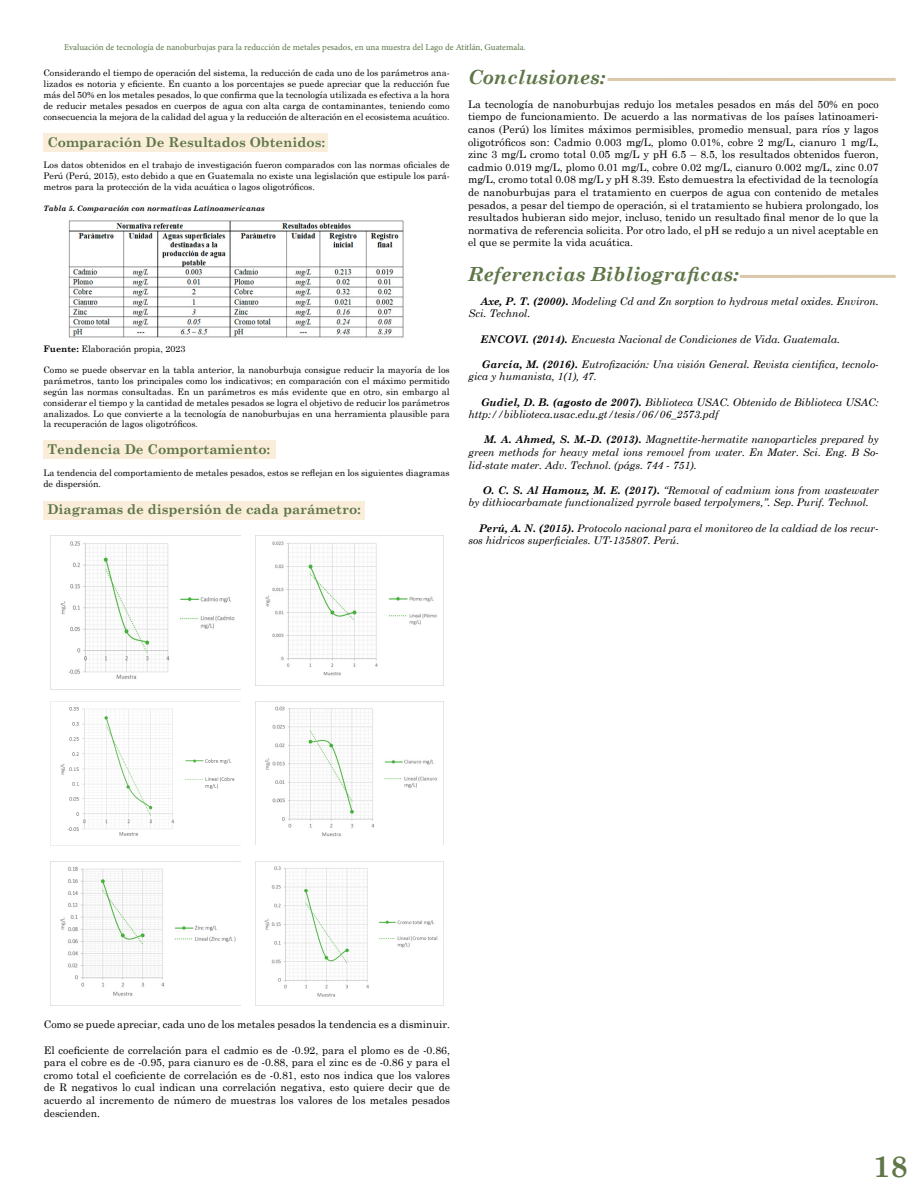
<style>
.page{position:relative;width:918px;height:1188px;background:#fff}
.page>*{position:absolute;margin:0;border:0;box-sizing:border-box;transform-origin:0 0}
.t1{font:700 30px "Century Schoolbook";color:#5f7648}
.t2{font:italic 700 19.5px "Century Schoolbook";color:#5f7648}
.t3{font:700 13.5px "Century Schoolbook";color:#5f7648}
.t4{font:10.5px/12.6px "Century Schoolbook";color:#000;text-align:justify}
.t5{font:italic 10.5px/12.6px "Century Schoolbook";color:#000}
.t6{font:9px/10.8px "Century Schoolbook";color:#000;text-align:justify}
.t7{font:9px "Minion Pro";color:#5f7648}
.t8{font:italic 700 7.5px "Century Schoolbook";color:#000}
.s1{font-weight:700}
</style>
<div class="page">
<img style="left:68px;top:220px;width:336px;height:118px">
<img style="left:50px;top:535px;width:191px;height:154px">
<img style="left:255px;top:535px;width:189px;height:150px">
<img style="left:50px;top:701px;width:191px;height:144px">
<img style="left:255px;top:701px;width:189px;height:144px">
<img style="left:50px;top:861px;width:191px;height:144px">
<img style="left:255px;top:861px;width:189px;height:144px">
<hr style="left:608px;top:78px;width:288px;height:3px;background:#dbc8aa">
<hr style="left:740px;top:275px;width:156px;height:3px;background:#dbc8aa">
<div style="left:44px;top:133px;width:284px;height:19px;background:#faeedb"></div>
<div style="left:44px;top:440px;width:232px;height:18px;background:#faeedb"></div>
<div style="left:44px;top:501px;width:321px;height:19px;background:#faeedb"></div>
<p class="t7" style="left:64px;top:41px;width:463px">Evaluación de tecnología de nanoburbujas para la reducción de metales pesados, en una muestra del Lago de Atitlán, Guatemala.</p>
<h2 class="t2" style="left:468px;top:62px;width:139px">Conclusiones:</h2>
<p class="t4" style="left:468px;top:97px;width:412px">La tecnología de nanoburbujas redujo los metales pesados en más del 50% en poco tiempo de funcionamiento. De acuerdo a las normativas de los países latinoameri&shy;canos (Perú) los límites máximos permisibles, promedio mensual, para ríos y lagos oligotróficos son: Cadmio 0.003 mg/L, plomo 0.01%, cobre 2 mg/L, cianuro 1 mg/L, zinc 3 mg/L cromo total 0.05 mg/L y pH 6.5 – 8.5, los resultados obtenidos fueron, cadmio 0.019 mg/L, plomo 0.01 mg/L, cobre 0.02 mg/L, cianuro 0.002 mg/L, zinc 0.07 mg/L, cromo total 0.08 mg/L y pH 8.39. Esto demuestra la efectividad de la tecnología de nanoburbujas para el tratamiento en cuerpos de agua con contenido de metales pesados, a pesar del tiempo de operación, si el tratamiento se hubiera prolongado, los resultados hubieran sido mejor, incluso, tenido un resultado final menor de lo que la normativa de referencia solicita. Por otro lado, el pH se redujo a un nivel aceptable en el que se permite la vida acuática.</p>
<h2 class="t2" style="left:468px;top:259px;width:272px">Referencias Bibliograficas:</h2>
<p class="t5" style="left:468px;top:294px;width:412px;text-indent:12px"><span class="s1">Axe, P. T. (2000).</span> Modeling Cd and Zn sorption to hydrous metal oxides. Environ.<br>Sci. Technol.</p>
<p class="t5" style="left:480px;top:332px;width:361px"><span class="s1">ENCOVI. (2014).</span> Encuesta Nacional de Condiciones de Vida. Guatemala.</p>
<p class="t5" style="left:468px;top:357px;width:412px;text-indent:14px"><span class="s1">García, M. (2016).</span> Eutrofización: Una visión General. Revista cientifica, tecnolo&shy;gica y humanista, 1(1), 47.</p>
<p class="t5" style="left:468px;top:395px;width:412px;text-indent:13px"><span class="s1">Gudiel, D. B. (agosto de 2007).</span> Biblioteca USAC. Obtenido de Biblioteca USAC: http://biblioteca.usac.edu.gt/tesis/06/06_2573.pdf</p>
<p class="t5" style="left:468px;top:433px;width:412px;text-align:justify;text-indent:16px"><span class="s1">M. A. Ahmed, S. M.-D. (2013).</span> Magnettite-hermatite nanoparticles prepared by green methods for heavy metal ions removel from water. En Mater. Sci. Eng. B So&shy;lid-state mater. Adv. Technol. (págs. 744 - 751).</p>
<p class="t5" style="left:468px;top:483px;width:412px;text-indent:14px"><span class="s1">O. C. S. Al Hamouz, M. E. (2017).</span> “Removal of cadmium ions from wastewater by dithiocarbamate functionalized pyrrole based terpolymers,”. Sep. Purif. Technol.</p>
<p class="t5" style="left:468px;top:521px;width:412px;text-indent:11px"><span class="s1">Perú, A. N. (2015).</span> Protocolo nacional para el monitoreo de la caldiad de los recur&shy;sos hidricos superficiales. UT-135807. Perú.</p>
<p class="t6" style="left:44px;top:67px;width:408px">Considerando el tiempo de operación del sistema, la reducción de cada uno de los parámetros ana&shy;lizados es notoria y eficiente. En cuanto a los porcentajes se puede apreciar que la reducción fue más del 50% en los metales pesados, lo que confirma que la tecnología utilizada es efectiva a la hora de reducir metales pesados en cuerpos de agua con alta carga de contaminantes, teniendo como consecuencia la mejora de la calidad del agua y la reducción de alteración en el ecosistema acuático.</p>
<p class="t3" style="left:47px;top:131px;width:279px">Comparación De Resultados Obtenidos:</p>
<p class="t6" style="left:44px;top:159px;width:408px">Los datos obtenidos en el trabajo de investigación fueron comparados con las normas oficiales de Perú (Perú, 2015), esto debido a que en Guatemala no existe una legislación que estipule los pará&shy;metros para la protección de la vida acuática o lagos oligotróficos.</p>
<p class="t8" style="left:44px;top:203px;width:223px">Tabla 5. Comparación con normativas Latinoamericanas</p>
<p class="t6" style="left:44px;top:342px;width:143px"><span class="s1">Fuente:</span> Elaboración propia, 2023</p>
<p class="t6" style="left:44px;top:364px;width:408px">Como se puede observar en la tabla anterior, la nanoburbuja consigue reducir la mayoría de los parámetros, tanto los principales como los indicativos; en comparación con el máximo permitido según las normas consultadas. En un parámetros es más evidente que en otro, sin embargo al considerar el tiempo y la cantidad de metales pesados se logra el objetivo de reducir los parámetros analizados. Lo que convierte a la tecnología de nanoburbujas en una herramienta plausible para la recuperación de lagos oligotróficos.</p>
<p class="t3" style="left:47px;top:439px;width:224px">Tendencia De Comportamiento:</p>
<p class="t6" style="left:44px;top:467px;width:408px">La tendencia del comportamiento de metales pesados, estos se reflejan en los siguientes diagramas de dispersión.</p>
<p class="t3" style="left:47px;top:499px;width:315px">Diagramas de dispersión de cada parámetro:</p>
<p class="t4" style="left:44px;top:1017px;width:408px">Como se puede apreciar, cada uno de los metales pesados la tendencia es a disminuir.</p>
<p class="t4" style="left:44px;top:1043px;width:408px">El coeficiente de correlación para el cadmio es de -0.92, para el plomo es de -0.86, para el cobre es de -0.95, para cianuro es de -0.88, para el zinc es de -0.86 y para el cromo total el coeficiente de correlación es de -0.81, esto nos indica que los valores de R negativos lo cual indican una correlación negativa, esto quiere decir que de acuerdo al incremento de número de muestras los valores de los metales pesados descienden.</p>
<h1 class="t1" style="left:873px;top:1143px;width:36px">18</h1>
</div>
